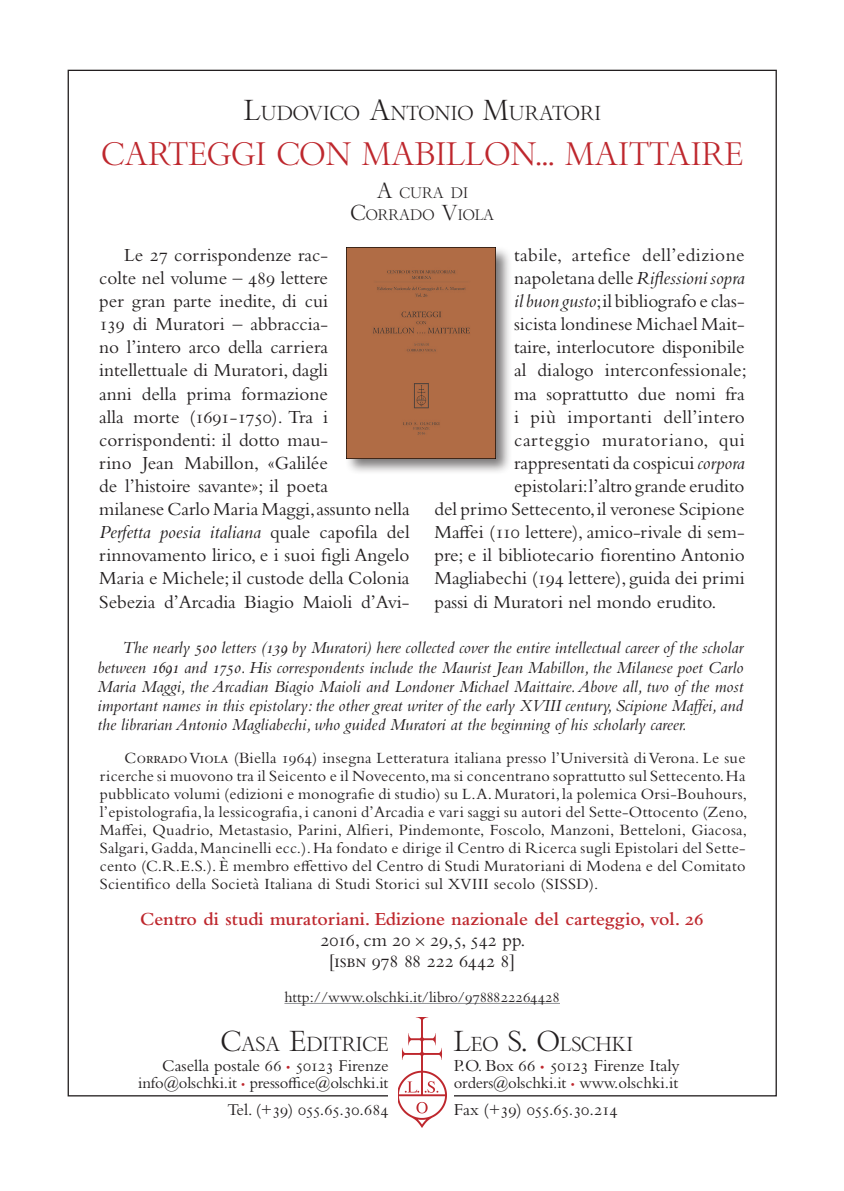
<style>
.page{position:relative;width:844px;height:1191px;background:#fff}
.page>*{position:absolute;margin:0;border:0;box-sizing:border-box;transform-origin:0 0}
._2_titolo{font:31.5px "Bembo Titling MT Std";color:#be272d}
._1_autore{font:19.6px "Bembo Titling MT Std";color:#231f20}
._5_testo{font:19.25px/23.1px "Bembo Std";color:#231f20}
._6_collana{font:600 19.25px "Bembo Std";color:#be272d}
._7_dati{font:19.25px "Bembo Std";color:#231f20}
._5_testo-2{font:italic 19.25px "Bembo Std";color:#231f20}
._5_testo-3{font:19.25px "Bembo Std";letter-spacing:.025em;color:#231f20}
._5_testo-4{font:19.25px "Bembo Std";letter-spacing:.02em;color:#231f20}
._5_testo-5{font:19.25px "Bembo Std";letter-spacing:.035em;color:#231f20}
._5_testo_inglese{font:italic 17.5px/19.2px "Bembo Std";color:#231f20;text-align:justify}
.t1{font:17.5px "Bembo Std";color:#231f20}
.t2{font:17.5px "Bembo Std";letter-spacing:-.02em;color:#231f20}
.t3{font:17.15px "Bembo Std";color:#231f20}
.t4{font:17.15px "Bembo Std";letter-spacing:-.02em;color:#231f20}
.t5{font:16.62px "Bembo Std";letter-spacing:-.01em;color:#231f20}
._5_testo-6{font:16.28px/18px "Bembo Std";letter-spacing:.02em;color:#231f20;text-align:justify}
.link_scheda_libro{font:15.75px "Bembo Std";color:#231f20}
._4_curatore{font:14.7px/22.8px "Bembo Titling MT Std";color:#231f20}
.s1{font-size:28px}
.s2{font-size:21px}
.s3{font-style:italic}
.s4{font-style:normal}
.s5{font-family:"Bembo Cost"}
.s6{font-size:11.9px;color:#be272d}
.s7{font-size:11.38px;color:#be272d}
.s8{font-size:12.25px;color:#be272d}
</style>
<div class="page">
<img style="left:398px;top:1017px;width:48px;height:110px">
<div style="left:344px;top:246px;width:168px;height:229px;background:#231f20;opacity:.6"></div>
<div style="left:346px;top:248px;width:149px;height:210px;background:#b06c45"></div>
<hr style="left:284px;top:1003px;width:276px;height:1px;background:#939598">
<p class="_1_autore" style="left:244px;top:101px;width:358px"><span class="s1">L</span>UDOVICO <span class="s1">A</span>NTONIO <span class="s1">M</span>URATORI</p>
<p class="_2_titolo" style="left:102px;top:134px;width:643px">CARTEGGI CON MABILLON... MAITTAIRE</p>
<p class="_4_curatore" style="left:350px;top:181px;width:135px;text-indent:26px"><span class="s2">A</span> CURA DI<br><span class="s2">C</span>ORRADO <span class="s2">V</span>IOLA</p>
<p class="_5_testo" style="left:99px;top:243px;width:312px;text-indent:25px">Le 27 corrispondenze rac-<br>colte nel volume – 489 lettere<br>per gran parte inedite, di cui<br>139 di Muratori – abbraccia-<br>no l’intero arco della carriera intellettuale di Muratori, dagli<br>anni della prima formazione<br>alla morte (1691-1750). Tra i corrispondenti: il dotto mau-<br>rino Jean Mabillon, «Galilée<br>de l’histoire savante»; il poeta<br>milanese Carlo Maria Maggi,assunto nella <span class="s3">Perfetta poesia italiana</span> quale capofila del rinnovamento lirico, e i suoi figli Angelo Maria e Michele; il custode della Colonia Sebezia d’Arcadia Biagio Maioli d’Avi-</p>
<p class="_5_testo-3" style="left:514px;top:244px;width:232px">tabile, artefice dell’edizione</p>
<p class="_5_testo-2" style="left:514px;top:267px;width:232px"><span class="s4">napoletana delle</span> Riflessioni sopra</p>
<p class="_5_testo" style="left:514px;top:289px;width:232px"><span class="s3">il buon gusto</span>;il bibliografo e clas-</p>
<p class="_5_testo" style="left:514px;top:312px;width:232px">sicista londinese Michael Mait-</p>
<p class="_5_testo" style="left:514px;top:335px;width:232px">taire, interlocutore disponibile</p>
<p class="_5_testo" style="left:514px;top:358px;width:234px">al dialogo interconfessionale;</p>
<p class="_5_testo" style="left:514px;top:381px;width:232px">ma soprattutto due nomi fra</p>
<p class="_5_testo-4" style="left:514px;top:405px;width:232px">i più importanti dell’intero</p>
<p class="_5_testo-5" style="left:514px;top:428px;width:232px">carteggio muratoriano, qui</p>
<p class="_5_testo" style="left:514px;top:451px;width:232px">rappresentati da cospicui <span class="s3">corpora</span></p>
<p class="_5_testo" style="left:514px;top:474px;width:232px">epistolari:l’altro grande erudito</p>
<p class="_5_testo" style="left:434px;top:497px;width:312px">del primo Settecento, il veronese Scipione</p>
<p class="_5_testo" style="left:434px;top:520px;width:312px">Maffei (110 lettere), amico-rivale di sem-</p>
<p class="_5_testo" style="left:434px;top:543px;width:312px">pre; e il bibliotecario fiorentino Antonio</p>
<p class="_5_testo" style="left:434px;top:566px;width:312px">Magliabechi (194 lettere), guida dei primi</p>
<p class="_5_testo" style="left:434px;top:589px;width:283px">passi di Muratori nel mondo erudito.</p>
<p class="_5_testo_inglese" style="left:97px;top:638px;width:647px;text-indent:25px">The nearly 500 letters (139 by Muratori) here collected cover the entire intellectual career of the scholar between 1691 and 1750. His correspondents include the Maurist Jean Mabillon, the Milanese poet Carlo Maria Maggi, the Arcadian Biagio Maioli and Londoner Michael Maittaire. Above all, two of the most important names in this epistolary: the other great writer of the early XVIII century, Scipione Maffei, and the librarian Antonio Magliabechi, who guided Muratori at the beginning of his scholarly career.</p>
<p class="_5_testo-6" style="left:100px;top:748px;width:648px;text-indent:25px">Corrado Viola (Biella 1964) insegna Letteratura italiana presso l’Università di Verona. Le sue ricerche si muovono tra il Seicento e il Novecento, ma si concentrano soprattutto sul Settecento. Ha pubblicato volumi (edizioni e monografie di studio) su L. A. Muratori, la polemica Orsi-Bouhours, l’epistolografia, la lessicografia, i canoni d’Arcadia e vari saggi su autori del Sette-Ottocento (Zeno, Maffei, Quadrio, Metastasio, Parini, Alfieri, Pindemonte, Foscolo, Manzoni, Betteloni, Giacosa, Salgari, Gadda, Mancinelli ecc.). Ha fondato e dirige il Centro di Ricerca sugli Epistolari del Sette&shy;cento (C.R.E.S.). È membro effettivo del Centro di Studi Muratoriani di Modena e del Comitato Scientifico della Società Italiana di Studi Storici sul XVIII secolo (SISSD).</p>
<p class="_6_collana" style="left:140px;top:908px;width:564px">Centro di studi muratoriani. Edizione nazionale del carteggio, vol. 26</p>
<p class="_7_dati" style="left:320px;top:928px;width:206px">2016, cm 20 <span class="s5">¥</span> 29,5, 542 pp.</p>
<p class="_7_dati" style="left:328px;top:949px;width:188px">[isbn 978 88 222 6442 8]</p>
<p class="link_scheda_libro" style="left:284px;top:987px;width:277px">http://www.olschki.it/libro/9788822264428</p>
<p class="_1_autore" style="left:221px;top:1031px;width:169px"><span class="s1">C</span>ASA <span class="s1">E</span>DITRICE</p>
<p class="t3" style="left:162px;top:1055px;width:228px">Casella postale 66 <span class="s6">•</span> 50123 Firenze</p>
<p class="t5" style="left:138px;top:1073px;width:251px">info@olschki.it <span class="s7">•</span> pressoffice@olschki.it</p>
<p class="t4" style="left:227px;top:1099px;width:162px">Tel. (+39) 055.65.30.684</p>
<p class="_1_autore" style="left:453px;top:1031px;width:181px"><span class="s1">L</span>EO <span class="s1">S. O</span>LSCHKI</p>
<p class="t1" style="left:453px;top:1054px;width:227px">P.O. Box 66 <span class="s8">•</span> 50123 Firenze Italy</p>
<p class="t5" style="left:453px;top:1073px;width:226px">orders@olschki.it <span class="s7">•</span> www.olschki.it</p>
<p class="t2" style="left:453px;top:1098px;width:165px">Fax (+39) 055.65.30.214</p>
</div>
